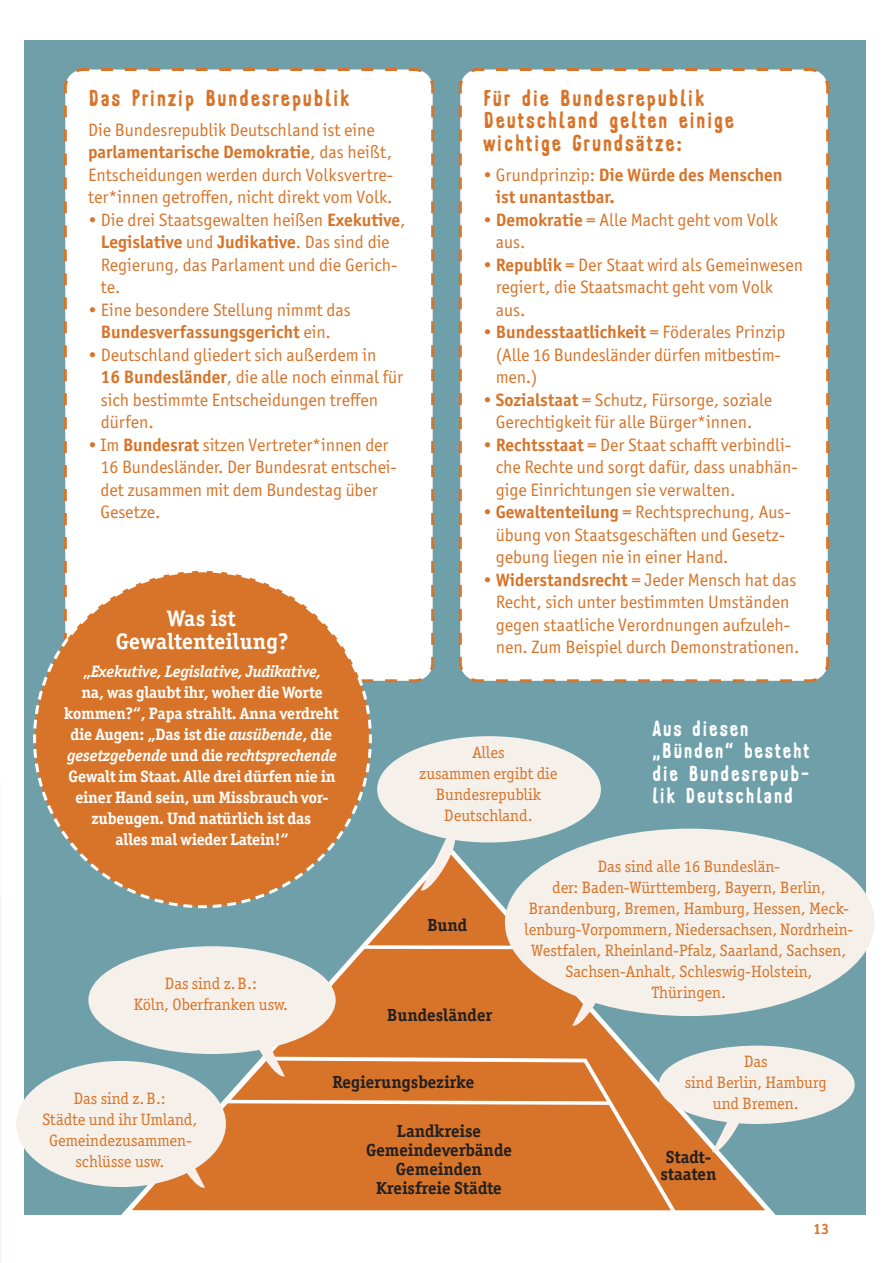
<style>
.page{position:relative;width:893px;height:1263px;background:#fff}
.page>*{position:absolute;margin:0;border:0;box-sizing:border-box;transform-origin:0 0}
.t1{font:700 24px/22.5px "Johnstemp LT Pro";letter-spacing:.05em;color:#d77429}
.t2{font:700 22.5px/22.5px "Johnstemp LT Pro";letter-spacing:.05em;color:#fff}
.t3{font:700 22.5px/22.5px "Officina Serif ITC Pro";letter-spacing:.01em;color:#fff;text-align:center}
.t4{font:18px/22.5px "Officina Sans ITC Pro";color:#d77429}
.t5{font:700 18px/22.5px "Officina Sans ITC Pro";color:#d77429}
.t6{font:700 17.55px/18.8px "Officina Serif ITC Pro";color:#231f20;text-align:center}
.t7{font:16.5px/21px "Officina Serif ITC Pro";color:#d77429;text-align:center}
.t8{font:700 16.5px/21px "Officina Serif ITC Pro";letter-spacing:-.01em;color:#fff;text-align:center}
.t9{font:700 15px "Officina Serif ITC Pro";color:#d77429}
.s1{font-weight:700}
.s2{font-style:italic}
.s3{font-weight:400}
</style>
<div class="page">
<div style="left:24px;top:40px;width:842px;height:1175px;background:#6fa0a9"></div>
<div style="left:458px;top:68px;width:372px;height:615px;background:#fff"></div>
<div style="left:63px;top:68px;width:372px;height:615px;background:#fff"></div>
<svg style="left:116px;top:843px;width:664px;height:372px"></svg>
<svg style="left:117px;top:1053px;width:565px;height:162px;background:#d37f3e"></svg>
<svg style="left:220px;top:1098px;width:394px;height:9px;background:#e6ac7f"></svg>
<svg style="left:362px;top:945px;width:150px;height:4px"></svg>
<svg style="left:712px;top:1120px;width:37px;height:35px"></svg>
<div style="left:659px;top:1045px;width:196px;height:79px;background:#f6f0ea;border-radius:50%"></div>
<svg style="left:168px;top:1162px;width:37px;height:28px"></svg>
<div style="left:16px;top:1061px;width:210px;height:126px;background:#f6f0ea;border-radius:50%"></div>
<svg style="left:248px;top:1044px;width:37px;height:35px"></svg>
<div style="left:88px;top:946px;width:248px;height:108px;background:#f6f0ea;border-radius:50%"></div>
<svg style="left:572px;top:995px;width:37px;height:33px"></svg>
<div style="left:505px;top:829px;width:369px;height:187px;background:#f6f0ea;border-radius:50%"></div>
<svg style="left:421px;top:831px;width:36px;height:62px"></svg>
<div style="left:377px;top:736px;width:224px;height:106px;background:#f6f0ea;border-radius:50%"></div>
<div style="left:63px;top:106px;width:340px;height:577px;background:#fff"></div>
<svg style="left:33px;top:568px;width:340px;height:342px;background:#cb8850"></svg>
<h1 class="t1" style="left:88px;top:86px;width:263px">Das Prinzip Bundesrepublik</h1>
<p class="t4" style="left:88px;top:118px;width:307px">Die Bundesrepublik Deutschland ist eine <span class="s1">parlamentarische Demokratie</span>, das heißt, Entscheidungen werden durch Volksvertre&shy;ter*innen getroffen, nicht direkt vom Volk.</p>
<p class="t4" style="left:101px;top:208px;width:306px;text-indent:-13px">• Die drei Staatsgewalten heißen <span class="s1">Exekutive</span>,<br><span class="s1">Legislative</span> und <span class="s1">Judikative</span>. Das sind die<br>Regierung, das Parlament und die Gerich&shy;te.</p>
<p class="t4" style="left:88px;top:298px;width:264px;text-align:center">• Eine besondere Stellung nimmt das<br><span class="s1">Bundesverfassungsgericht</span> ein.</p>
<p class="t4" style="left:101px;top:343px;width:304px;text-indent:-13px">• Deutschland gliedert sich außerdem in<br><span class="s1">16 Bundesländer</span>, die alle noch einmal für sich bestimmte Entscheidungen treffen dürfen.</p>
<p class="t4" style="left:101px;top:433px;width:298px;text-indent:-13px">• Im <span class="s1">Bundesrat</span> sitzen Vertreter*innen der<br>16 Bundesländer. Der Bundesrat entschei&shy;det zusammen mit dem Bundestag über<br>Gesetze.</p>
<p class="t3" style="left:116px;top:607px;width:174px">Was ist<br>Gewaltenteilung?</p>
<p class="t8" style="left:64px;top:661px;width:276px">„<span class="s2">Exekutive, Legislative, Judikative,<br></span>na, was glaubt ihr, woher die Worte kommen?“, Papa strahlt. Anna verdreht die Augen: „Das ist die <span class="s2">ausübende</span>, die <span class="s2">gesetzgebende</span> und die <span class="s2">rechtsprechende </span>Gewalt im Staat. Alle drei dürfen nie in einer Hand sein, um Missbrauch vor&shy;zubeugen. Und natürlich ist das<br>alles mal wieder Latein!“</p>
<h1 class="t1" style="left:483px;top:86px;width:253px">Für die Bundesrepublik<br>Deutschland gelten einige wichtige Grundsätze:</h1>
<p class="t5" style="left:496px;top:163px;width:288px;text-indent:-13px"><span class="s3">• Grundprinzip:</span> Die Würde des Menschen ist unantastbar.</p>
<p class="t4" style="left:496px;top:208px;width:284px;text-indent:-13px">• <span class="s1">Demokratie</span> = Alle Macht geht vom Volk aus.</p>
<p class="t4" style="left:496px;top:253px;width:309px;text-indent:-13px">• <span class="s1">Republik</span> = Der Staat wird als Gemeinwesen regiert, die Staatsmacht geht vom Volk aus.</p>
<p class="t4" style="left:496px;top:321px;width:291px;text-indent:-13px">• <span class="s1">Bundesstaatlichkeit</span> = Föderales Prinzip (Alle 16 Bundesländer dürfen mitbestim&shy;men.)</p>
<p class="t4" style="left:483px;top:388px;width:291px;text-align:center">• <span class="s1">Sozialstaat</span> = Schutz, Fürsorge, soziale<br>Gerechtigkeit für alle Bürger*innen.</p>
<p class="t4" style="left:496px;top:433px;width:304px;text-indent:-13px">• <span class="s1">Rechtsstaat</span> = Der Staat schafft verbindli&shy;che Rechte und sorgt dafür, dass unabhän&shy;gige Einrichtungen sie verwalten.</p>
<p class="t4" style="left:496px;top:501px;width:296px;text-indent:-13px">• <span class="s1">Gewaltenteilung</span> = Rechtsprechung, Aus&shy;übung von Staatsgeschäften und Gesetz&shy;gebung liegen nie in einer Hand.</p>
<p class="t4" style="left:496px;top:568px;width:305px;text-indent:-13px">• <span class="s1">Widerstandsrecht</span> = Jeder Mensch hat das Recht, sich unter bestimmten Umständen gegen staatliche Verordnungen aufzuleh&shy;nen. Zum Beispiel durch Demonstrationen.</p>
<p class="t7" style="left:419px;top:742px;width:140px">Alles<br>zusammen ergibt die<br>Bundesrepublik<br>Deutschland.</p>
<p class="t2" style="left:652px;top:717px;width:159px">Aus diesen „Bünden“ besteht die Bundesrepub&shy;lik Deutschland</p>
<p class="t7" style="left:134px;top:973px;width:156px">Das sind z.B.:<br>Köln, Oberfranken usw.</p>
<p class="t7" style="left:42px;top:1088px;width:156px">Das sind z.B.:<br>Städte und ihr Umland,<br>Gemeindezusammen&shy;schlüsse usw.</p>
<p class="t6" style="left:427px;top:916px;width:41px">Bund</p>
<p class="t6" style="left:387px;top:1005px;width:106px">Bundesländer</p>
<p class="t7" style="left:524px;top:855px;width:330px">Das sind alle 16 Bundeslän-<br>der: Baden-Württemberg, Bayern, Berlin, Brandenburg, Bremen, Hamburg, Hessen, Meck&shy;lenburg-Vorpommern, Niedersachsen, Nordrhein-Westfalen, Rheinland-Pfalz, Saarland, Sachsen, Sachsen-Anhalt, Schleswig-Holstein,<br>Thüringen.</p>
<p class="t6" style="left:332px;top:1072px;width:144px">Regierungsbezirke</p>
<p class="t6" style="left:366px;top:1122px;width:147px">Landkreise<br>Gemeindeverbände<br>Gemeinden<br>Kreisfreie Städte</p>
<p class="t7" style="left:685px;top:1051px;width:143px">Das<br>sind Berlin, Hamburg und Bremen.</p>
<p class="t6" style="left:661px;top:1149px;width:57px;line-height:16.4px;text-align:left">Stadt&shy;staaten</p>
<p class="t9" style="left:813px;top:1220px;width:18px">13</p>
</div>
